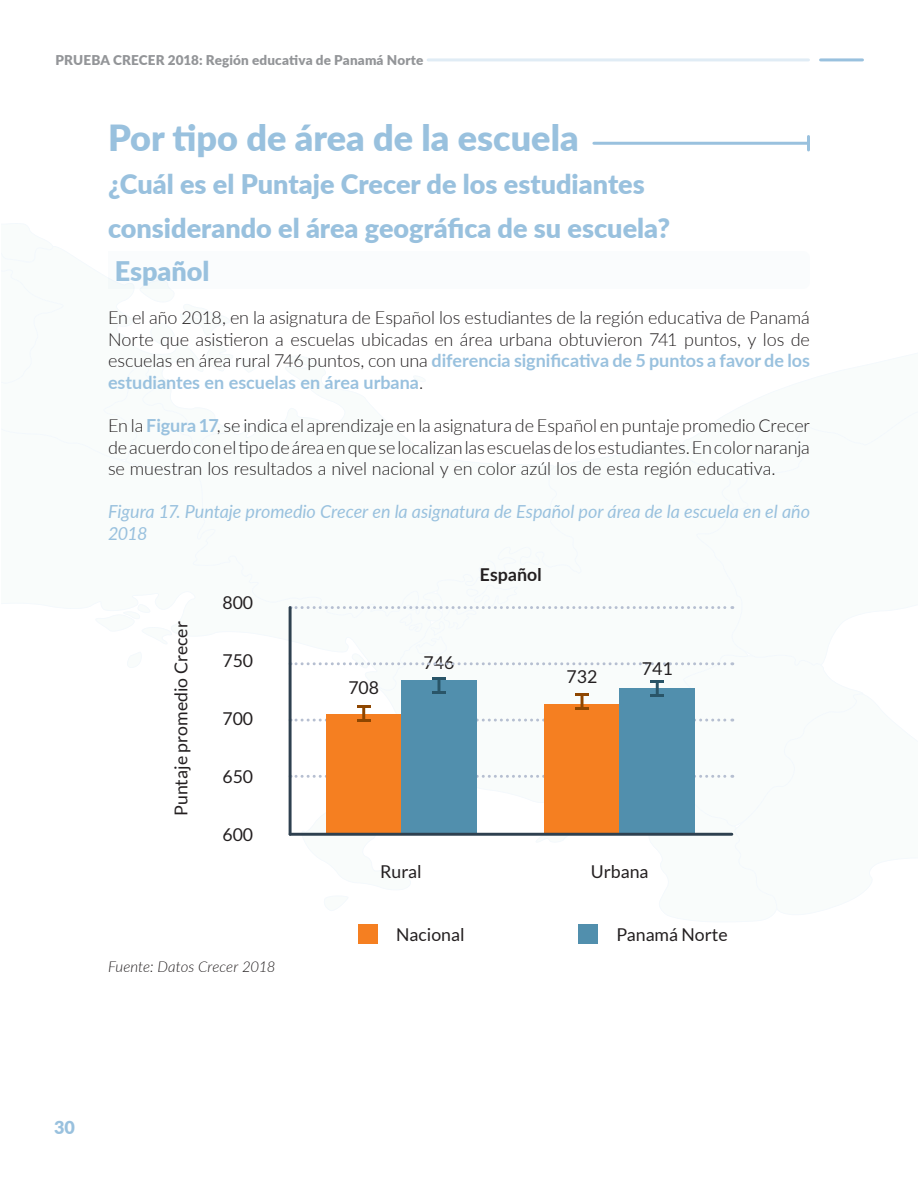
<style>
.page{position:relative;width:918px;height:1188px;background:#fff}
.page>*{position:absolute;margin:0;border:0;box-sizing:border-box;transform-origin:0 0}
.Títulos{font:900 36px "Lato";color:#99c1de}
.Materias{font:900 27px/43.2px "Lato";color:#99c1de}
.Cuerpos_de_texto_1_c{font:300 18px/21.6px "Lato";letter-spacing:-.005em;color:#231f20;text-align:justify}
.Figuras{font:italic 18px/21.6px "Lato";letter-spacing:-.005em;color:#99c1de}
.t1{font:900 18px "Lato";color:#99c1de}
.t2{font:17.7px "Lato";color:#231f20}
.t3{font:700 17.7px "Lato";color:#231f20}
.Fuentes_Tablas_figur{font:italic 300 15px "Lato";color:#231f20}
.t4{font:900 13.5px "Lato";letter-spacing:.01em;color:#939598}
.s1{font-weight:700;color:#99c1de}
</style>
<div class="page">
<hr style="left:428px;top:58px;width:380px;height:3px;background:#e0ecf5">
<hr style="left:821px;top:58px;width:41px;height:3px;background:#99c1de">
<svg style="left:121px;top:382px;width:460px;height:240px"></svg>
<svg style="left:66px;top:252px;width:163px;height:208px"></svg>
<svg style="left:97px;top:604px;width:75px;height:40px"></svg>
<hr style="left:594px;top:142px;width:215px;height:3px;background:#99c1de">
<hr style="left:807px;top:136px;width:3px;height:14px;background:#99c1de">
<div style="left:358px;top:924px;width:20px;height:20px;background:#f57f21"></div>
<div style="left:578px;top:924px;width:20px;height:20px;background:#518fad"></div>
<hr style="left:289px;top:608px;width:3px;height:226px;background:#2e404f">
<svg style="left:290px;top:584px;width:627px;height:331px"></svg>
<svg style="left:108px;top:252px;width:698px;height:130px"></svg>
<p class="t4" style="left:56px;top:50px;width:369px">PRUEBA CRECER 2018: Región educativa de Panamá Norte</p>
<p class="Títulos" style="left:108px;top:111px;width:472px">Por tipo de área de la escuela</p>
<p class="Materias" style="left:108px;top:162px;width:564px">¿Cuál es el Puntaje Crecer de los estudiantes considerando el área geográfica de su escuela?</p>
<p class="Materias" style="left:115px;top:248px;width:96px">Español</p>
<p class="Cuerpos_de_texto_1_c" style="left:108px;top:306px;width:703px">En el año 2018, en la asignatura de Español los estudiantes de la región educativa de Panamá Norte que asistieron a escuelas ubicadas en área urbana obtuvieron 741 puntos, y los de escuelas en área rural 746 puntos, con una <span class="s1">diferencia significativa de 5 puntos a favor de los estudiantes en escuelas en área urbana</span>.</p>
<p class="Cuerpos_de_texto_1_c" style="left:108px;top:414px;width:703px">En la <span class="s1">Figura 17</span>, se indica el aprendizaje en la asignatura de Español en puntaje promedio Crecer de acuerdo con el tipo de área en que se localizan las escuelas de los estudiantes. En color naranja se muestran los resultados a nivel nacional y en color azúl los de esta región educativa.</p>
<p class="Figuras" style="left:108px;top:500px;width:704px">Figura 17. Puntaje promedio Crecer en la asignatura de Español por área de la escuela en el año<br>2018</p>
<p class="t2" style="left:171px;top:816px;width:196px;rotate:-90deg">Puntaje promedio Crecer</p>
<p class="t2" style="left:222px;top:593px;width:32px">800</p>
<p class="t2" style="left:222px;top:651px;width:32px">750</p>
<p class="t2" style="left:222px;top:709px;width:32px">700</p>
<p class="t2" style="left:222px;top:767px;width:32px">650</p>
<p class="t2" style="left:222px;top:825px;width:32px">600</p>
<p class="Fuentes_Tablas_figur" style="left:108px;top:956px;width:169px">Fuente: Datos Crecer 2018</p>
<p class="t1" style="left:54px;top:1114px;width:22px">30</p>
<p class="t2" style="left:348px;top:678px;width:32px">708</p>
<p class="t3" style="left:480px;top:565px;width:64px">Español</p>
<p class="t2" style="left:424px;top:653px;width:32px">746</p>
<p class="t2" style="left:567px;top:667px;width:32px">732</p>
<p class="t2" style="left:642px;top:658px;width:32px">741</p>
<p class="t2" style="left:380px;top:862px;width:43px">Rural</p>
<p class="t2" style="left:591px;top:862px;width:59px">Urbana</p>
<p class="t2" style="left:396px;top:925px;width:70px">Nacional</p>
<p class="t2" style="left:616px;top:925px;width:113px">Panamá Norte</p>
</div>
